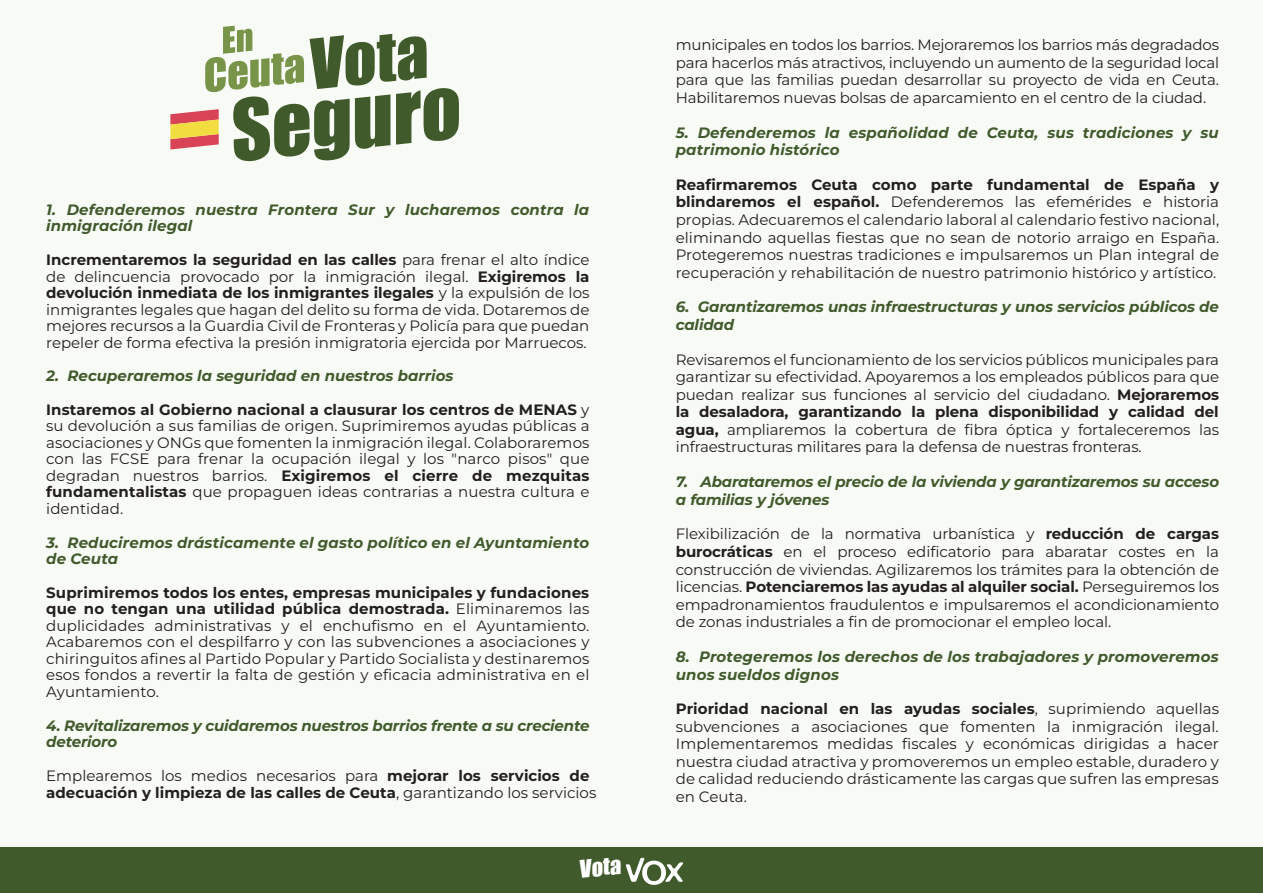
<style>
.page{position:relative;width:1263px;height:893px;background:#fff}
.page>*{position:absolute;margin:0;border:0;box-sizing:border-box;transform-origin:0 0}
.t1{font:22.35px "Impact";color:#fff}
.t2{font:15px/17.5px "Montserrat";color:#231f20;text-align:justify}
.t3{font:italic 700 15px/17.5px "Montserrat";color:#415a2c}
.s1{font-weight:700}
</style>
<div class="page">
<div style="left:0;top:848px;width:1263px;height:45px;background:#415a2c"></div>
<svg style="left:626px;top:858px;width:57px;height:27px"></svg>
<svg style="left:170px;top:26px;width:289px;height:135px"></svg>
<p class="t3" style="left:46px;top:201px;width:545px;line-height:16.5px">1. Defenderemos nuestra Frontera Sur y lucharemos contra la inmigración ilegal</p>
<p class="t2" style="left:46px;top:251px;width:545px;line-height:16.5px"><span class="s1">Incrementaremos la seguridad en las calles</span> para frenar el alto índice de delincuencia provocado por la inmigración ilegal. <span class="s1">Exigiremos la devolución inmediata de los inmigrantes ilegales</span> y la expulsión de los inmigrantes legales que hagan del delito su forma de vida. Dotaremos de mejores recursos a la Guardia Civil de Fronteras y Policía para que puedan repeler de forma efectiva la presión inmigratoria ejercida por Marruecos.</p>
<p class="t3" style="left:46px;top:367px;width:409px">2. Recuperaremos la seguridad en nuestros barrios</p>
<p class="t2" style="left:46px;top:401px;width:545px;line-height:16.5px"><span class="s1">Instaremos al Gobierno nacional a clausurar los centros de MENAS</span> y su devolución a sus familias de origen. Suprimiremos ayudas públicas a asociaciones y ONGs que fomenten la inmigración ilegal. Colaboraremos con las FCSE para frenar la ocupación ilegal y los "narco pisos" que degradan nuestros barrios. <span class="s1">Exigiremos el cierre de mezquitas fundamentalistas</span> que propaguen ideas contrarias a nuestra cultura e identidad.</p>
<p class="t3" style="left:46px;top:534px;width:545px;line-height:16.5px">3. Reduciremos drásticamente el gasto político en el Ayuntamiento de Ceuta</p>
<p class="t2" style="left:46px;top:584px;width:545px;line-height:16.5px"><span class="s1">Suprimiremos todos los entes, empresas municipales y fundaciones que no tengan una utilidad pública demostrada.</span> Eliminaremos las duplicidades administrativas y el enchufismo en el Ayuntamiento.<br>Acabaremos con el despilfarro y con las subvenciones a asociaciones y chiringuitos afines al Partido Popular y Partido Socialista y destinaremos esos fondos a revertir la falta de gestión y eficacia administrativa en el Ayuntamiento.</p>
<p class="t3" style="left:46px;top:717px;width:545px;line-height:16.5px">4. Revitalizaremos y cuidaremos nuestros barrios frente a su creciente deterioro</p>
<p class="t2" style="left:46px;top:766px;width:552px">Emplearemos los medios necesarios para <span class="s1">mejorar los servicios de adecuación y limpieza de las calles de Ceuta</span>, garantizando los servicios</p>
<h1 class="t1" style="left:577px;top:852px;width:43px;rotate:-6deg">Vota</h1>
<p class="t2" style="left:676px;top:36px;width:545px">municipales en todos los barrios. Mejoraremos los barrios más degradados para hacerlos más atractivos, incluyendo un aumento de la seguridad local para que las familias puedan desarrollar su proyecto de vida en Ceuta.<br>Habilitaremos nuevas bolsas de aparcamiento en el centro de la ciudad.</p>
<p class="t3" style="left:676px;top:123px;width:544px">5. Defenderemos la españolidad de Ceuta, sus tradiciones y su patrimonio histórico</p>
<p class="t2" style="left:676px;top:175px;width:545px"><span class="s1">Reafirmaremos Ceuta como parte fundamental de España y blindaremos el español.</span> Defenderemos las efemérides e historia propias. Adecuaremos el calendario laboral al calendario festivo nacional, eliminando aquellas fiestas que no sean de notorio arraigo en España.<br>Protegeremos nuestras tradiciones e impulsaremos un Plan integral de recuperación y rehabilitación de nuestro patrimonio histórico y artístico.</p>
<p class="t3" style="left:676px;top:298px;width:545px">6. Garantizaremos unas infraestructuras y unos servicios públicos de calidad</p>
<p class="t2" style="left:676px;top:350px;width:545px">Revisaremos el funcionamiento de los servicios públicos municipales para garantizar su efectividad. Apoyaremos a los empleados públicos para que puedan realizar sus funciones al servicio del ciudadano. <span class="s1">Mejoraremos la desaladora, garantizando la plena disponibilidad y calidad del agua,</span> ampliaremos la cobertura de fibra óptica y fortaleceremos las infraestructuras militares para la defensa de nuestras fronteras.</p>
<p class="t3" style="left:676px;top:473px;width:545px">7. Abarataremos el precio de la vivienda y garantizaremos su acceso a familias y jóvenes</p>
<p class="t2" style="left:676px;top:525px;width:545px">Flexibilización de la normativa urbanística y <span class="s1">reducción de cargas burocráticas</span> en el proceso edificatorio para abaratar costes en la construcción de viviendas. Agilizaremos los trámites para la obtención de licencias. <span class="s1">Potenciaremos las ayudas al alquiler social.</span> Perseguiremos los empadronamientos fraudulentos e impulsaremos el acondicionamiento de zonas industriales a fin de promocionar el empleo local.</p>
<p class="t3" style="left:676px;top:647px;width:545px">8. Protegeremos los derechos de los trabajadores y promoveremos unos sueldos dignos</p>
<p class="t2" style="left:676px;top:700px;width:545px"><span class="s1">Prioridad nacional en las ayudas sociales</span>, suprimiendo aquellas subvenciones a asociaciones que fomenten la inmigración ilegal.<br>Implementaremos medidas fiscales y económicas dirigidas a hacer nuestra ciudad atractiva y promoveremos un empleo estable, duradero y de calidad reduciendo drásticamente las cargas que sufren las empresas en Ceuta.</p>
</div>
